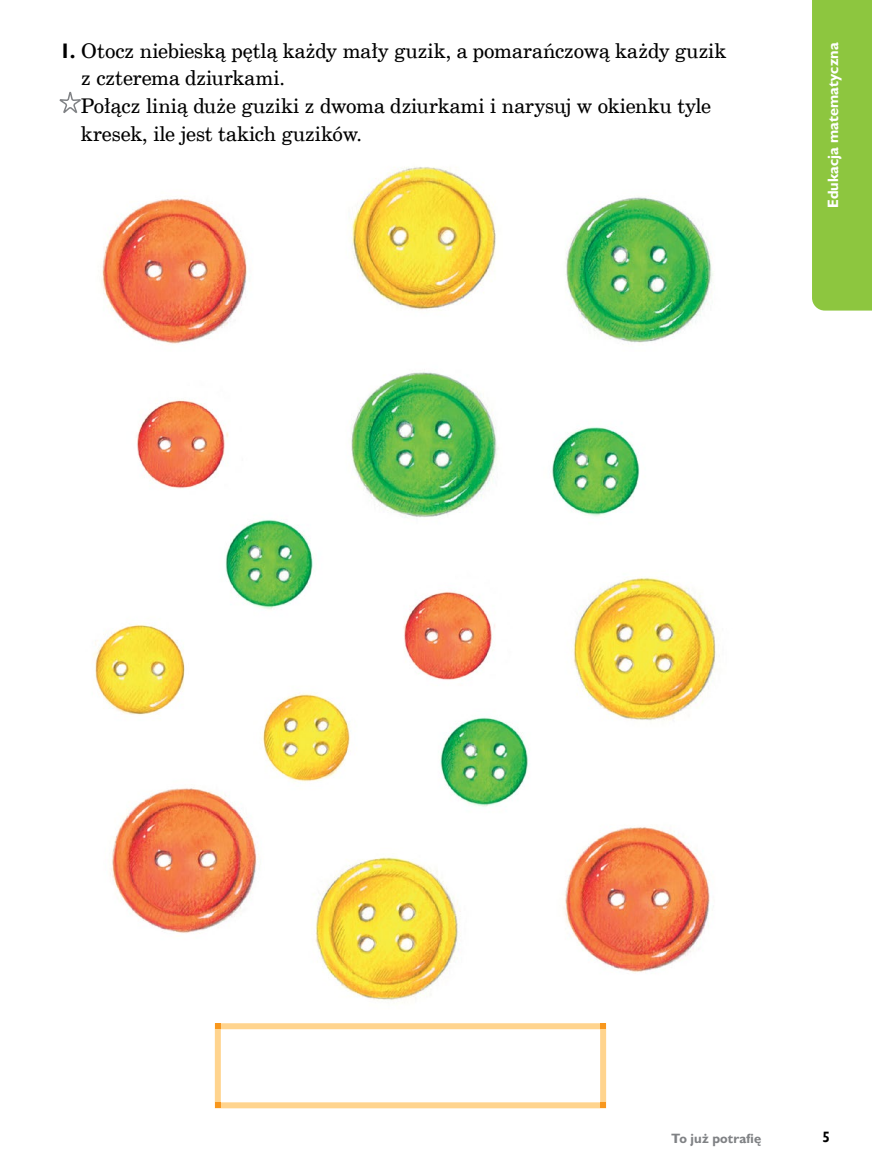
<style>
.page{position:relative;width:872px;height:1170px;background:#fff}
.page>*{position:absolute;margin:0;border:0;box-sizing:border-box;transform-origin:0 0}
.t1{font:20.25px/27.8px "Cent Schbook EU";color:#000}
.t2{font:700 15px "Humanst 521 EU";letter-spacing:.005em;color:#fff}
.t3{font:700 15px "Humanst 521 Cn EU";color:#000}
.t4{font:700 13.5px "Humanst 521 EU";letter-spacing:.01em;color:#808285}
.s1{font-family:"Humanst 521 EU";font-weight:700;font-size:21px}
</style>
<div class="page">
<svg style="left:59px;top:91px;width:22px;height:22px"></svg>
<div style="left:812px;top:0;width:60px;height:310px;background:#8dc63f"></div>
<img style="left:93px;top:166px;width:623px;height:837px">
<div style="left:215px;top:1023px;width:391px;height:85px;border:6px solid #ffd48e"></div>
<svg style="left:215px;top:1023px;width:6px;height:6px"></svg>
<svg style="left:215px;top:1102px;width:6px;height:6px"></svg>
<svg style="left:600px;top:1023px;width:6px;height:6px"></svg>
<svg style="left:600px;top:1102px;width:6px;height:6px"></svg>
<p class="t1" style="left:81px;top:37px;width:647px;text-indent:-21px"><span class="s1">1.</span> Otocz niebieską pętlą każdy mały guzik, a pomarańczową każdy guzik z czterema dziurkami.<br>Połącz linią duże guziki z dwoma dziurkami i narysuj w okienku tyle kresek, ile jest takich guzików.</p>
<p class="t2" style="left:823px;top:208px;width:167px;rotate:-90deg">Edukacja matematyczna</p>
<p class="t4" style="left:671px;top:1129px;width:91px">To już potrafię</p>
<p class="t3" style="left:822px;top:1127px;width:8px">5</p>
</div>
